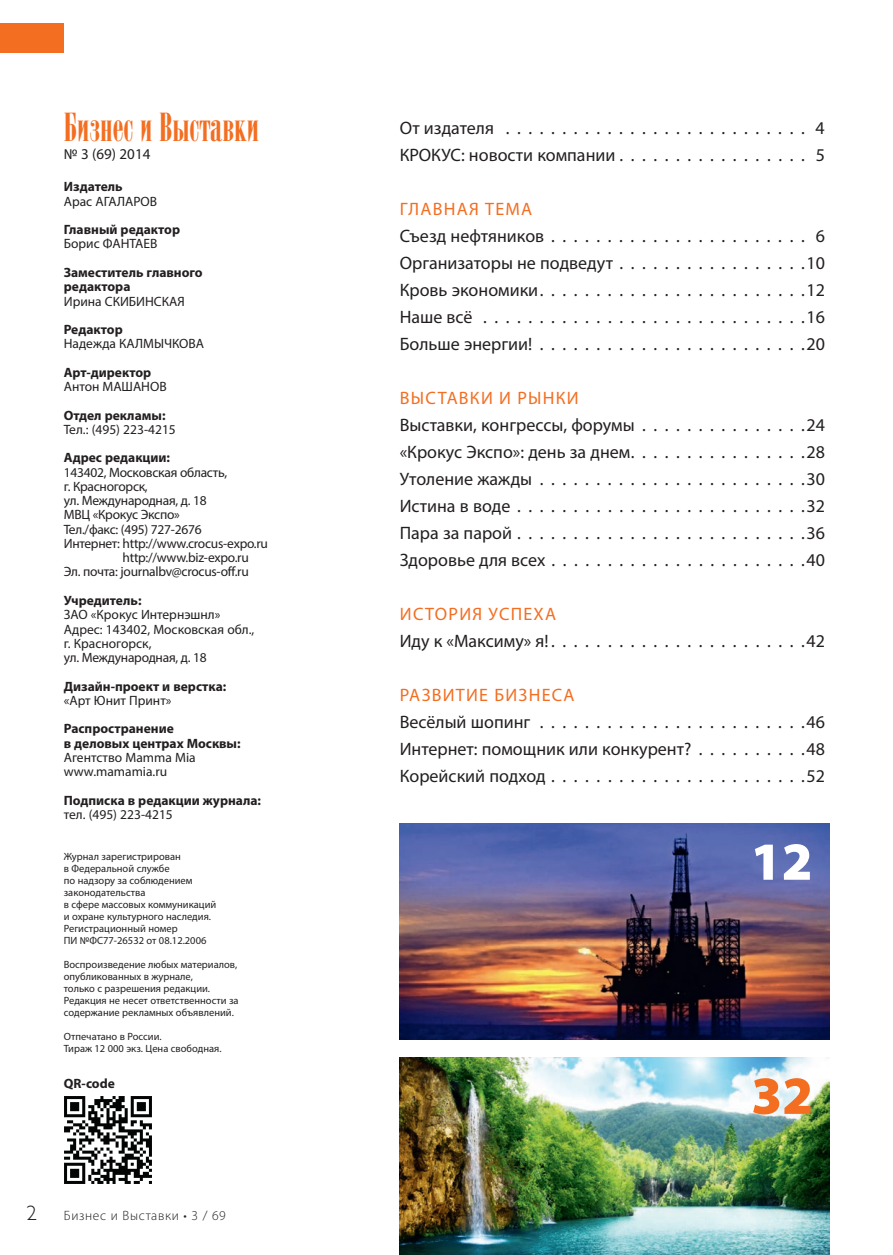
<style>
.page{position:relative;width:893px;height:1255px;background:#fff}
.page>*{position:absolute;margin:0;border:0;box-sizing:border-box;transform-origin:0 0}
.t1{font:900 54px "Myriad Pro";color:#fff}
.t2{font:900 54px "Myriad Pro";color:#f36e21}
.t3{font:40.5px "Arsis C";color:#f36e21}
.t4{font:21px "Gill Sans Light C";color:#231f20}
.t5{font:18px/27px "Myriad Pro";color:#231f20;text-align:justify}
.t6{font:18px "Myriad Pro";letter-spacing:.07em;color:#f36e21}
.t7{font:15px "Myriad Pro";color:#231f20}
.t8{font:13.5px/14.2px "Myriad Pro";letter-spacing:-.01em;color:#231f20}
.t9{font:700 13.5px/14.2px "Myriad Pro";color:#231f20}
.t10{font:300 13.5px "Myriad Pro";letter-spacing:.05em;color:#231f20}
.t11{font:10.5px/12px "Myriad Pro";color:#231f20}
</style>
<div class="page">
<div style="left:0;top:23px;width:64px;height:30px;background:#f36e21"></div>
<img style="left:400px;top:823px;width:429px;height:216px">
<img style="left:64px;top:1096px;width:88px;height:88px">
<img style="left:399px;top:1057px;width:430px;height:197px">
<h2 class="t3" style="left:64px;top:112px;width:197px">Бизнес и Выставки</h2>
<p class="t7" style="left:64px;top:148px;width:88px">№ 3 (69) 2014</p>
<p class="t9" style="left:64px;top:181px;width:60px">Издатель</p>
<p class="t8" style="left:64px;top:195px;width:95px">Арас АГАЛАРОВ</p>
<p class="t9" style="left:64px;top:224px;width:118px">Главный редактор</p>
<p class="t8" style="left:64px;top:238px;width:95px">Борис ФАНТАЕВ</p>
<p class="t9" style="left:64px;top:266px;width:140px">Заместитель главного редактора</p>
<p class="t8" style="left:64px;top:295px;width:122px">Ирина СКИБИНСКАЯ</p>
<p class="t9" style="left:64px;top:323px;width:60px">Редактор</p>
<p class="t8" style="left:64px;top:338px;width:142px">Надежда КАЛМЫЧКОВА</p>
<p class="t9" style="left:64px;top:366px;width:89px">Арт-директор</p>
<p class="t8" style="left:64px;top:380px;width:104px">Антон МАШАНОВ</p>
<p class="t9" style="left:64px;top:409px;width:103px">Отдел рекламы:</p>
<p class="t8" style="left:64px;top:423px;width:114px">Тел.: (495) 223-4215</p>
<p class="t9" style="left:64px;top:452px;width:108px">Адрес редакции:</p>
<p class="t8" style="left:64px;top:466px;width:165px">143402, Московская область,</p>
<p class="t8" style="left:64px;top:480px;width:85px">г. Красногорск,</p>
<p class="t8" style="left:64px;top:494px;width:144px">ул. Международная, д. 18</p>
<p class="t8" style="left:64px;top:509px;width:118px">МВЦ «Крокус Экспо»</p>
<p class="t8" style="left:64px;top:523px;width:139px">Тел./факс: (495) 727-2676</p>
<p class="t8" style="left:64px;top:537px;width:206px">Интернет: http://www.crocus-expo.ru</p>
<p class="t8" style="left:123px;top:551px;width:128px">http://www.biz-expo.ru</p>
<p class="t8" style="left:64px;top:566px;width:187px">Эл. почта: journalbv@crocus-off.ru</p>
<p class="t9" style="left:64px;top:594px;width:79px">Учредитель:</p>
<p class="t8" style="left:64px;top:608px;width:192px">ЗАО «Крокус Интернэшнл»<br>Адрес: 143402, Московская обл., г. Красногорск,<br>ул. Международная, д. 18</p>
<p class="t9" style="left:64px;top:680px;width:164px">Дизайн-проект и верстка:</p>
<p class="t8" style="left:64px;top:694px;width:109px">«Арт Юнит Принт»</p>
<p class="t9" style="left:64px;top:722px;width:178px">Распространение<br>в деловых центрах Mосквы:</p>
<p class="t8" style="left:64px;top:751px;width:133px">Агентство Mamma Mia www.mamamia.ru</p>
<p class="t9" style="left:64px;top:794px;width:199px">Подписка в редакции журнала:</p>
<p class="t8" style="left:64px;top:808px;width:111px">тел. (495) 223-4215</p>
<p class="t11" style="left:64px;top:851px;width:154px">Журнал зарегистрирован<br>в Федеральной службе<br>по надзору за соблюдением законодательства<br>в сфере массовых коммуникаций и охране культурного наследия.<br>Регистрационный номер<br>ПИ №ФС77-26532 от 08.12.2006</p>
<p class="t11" style="left:64px;top:959px;width:176px">Воспроизведение любых материалов, опубликованных в журнале,<br>только с разрешения редакции.<br>Редакция не несет ответственности за содержание рекламных объявлений.</p>
<p class="t11" style="left:64px;top:1031px;width:159px">Отпечатано в России.<br>Тираж 12 000 экз. Цена свободная.</p>
<p class="t9" style="left:64px;top:1077px;width:53px">QR-code</p>
<p class="t4" style="left:27px;top:1205px;width:12px">2</p>
<p class="t10" style="left:64px;top:1209px;width:164px">Бизнес и Выставки • 3 / 69</p>
<p class="t5" style="left:400px;top:116px;width:427px">От издателя . . . . . . . . . . . . . . . . . . . . . . . . . . . 4<br>КРОКУС: новости компании . . . . . . . . . . . . . . . . . 5</p>
<p class="t6" style="left:400px;top:202px;width:134px">ГЛАВНАЯ ТЕМА</p>
<p class="t5" style="left:400px;top:224px;width:427px">Съезд нефтяников . . . . . . . . . . . . . . . . . . . . . . . 6<br>Организаторы не подведут . . . . . . . . . . . . . . . . .10<br>Кровь экономики. . . . . . . . . . . . . . . . . . . . . . . .12<br>Наше всё . . . . . . . . . . . . . . . . . . . . . . . . . . . . .16<br>Больше энергии! . . . . . . . . . . . . . . . . . . . . . . . .20</p>
<p class="t6" style="left:400px;top:391px;width:180px">ВЫСТАВКИ И РЫНКИ</p>
<p class="t5" style="left:400px;top:413px;width:427px">Выставки, конгрессы, форумы . . . . . . . . . . . . . . .24 «Крокус Экспо»: день за днем. . . . . . . . . . . . . . . .28<br>Утоление жажды . . . . . . . . . . . . . . . . . . . . . . . .30<br>Истина в воде . . . . . . . . . . . . . . . . . . . . . . . . . .32<br>Пара за парой . . . . . . . . . . . . . . . . . . . . . . . . . .36<br>Здоровье для всех . . . . . . . . . . . . . . . . . . . . . . .40</p>
<p class="t6" style="left:400px;top:607px;width:158px">ИСТОРИЯ УСПЕХА</p>
<p class="t5" style="left:400px;top:629px;width:427px">Иду к «Максиму» я! . . . . . . . . . . . . . . . . . . . . . . .42</p>
<p class="t6" style="left:400px;top:688px;width:176px">РАЗВИТИЕ БИЗНЕСА</p>
<p class="t5" style="left:400px;top:710px;width:427px">Весёлый шопинг . . . . . . . . . . . . . . . . . . . . . . . .46<br>Интернет: помощник или конкурент? . . . . . . . . . .48<br>Корейский подход . . . . . . . . . . . . . . . . . . . . . . .52</p>
<h1 class="t1" style="left:751px;top:841px;width:63px">12</h1>
<h1 class="t2" style="left:751px;top:1075px;width:63px">32</h1>
</div>
